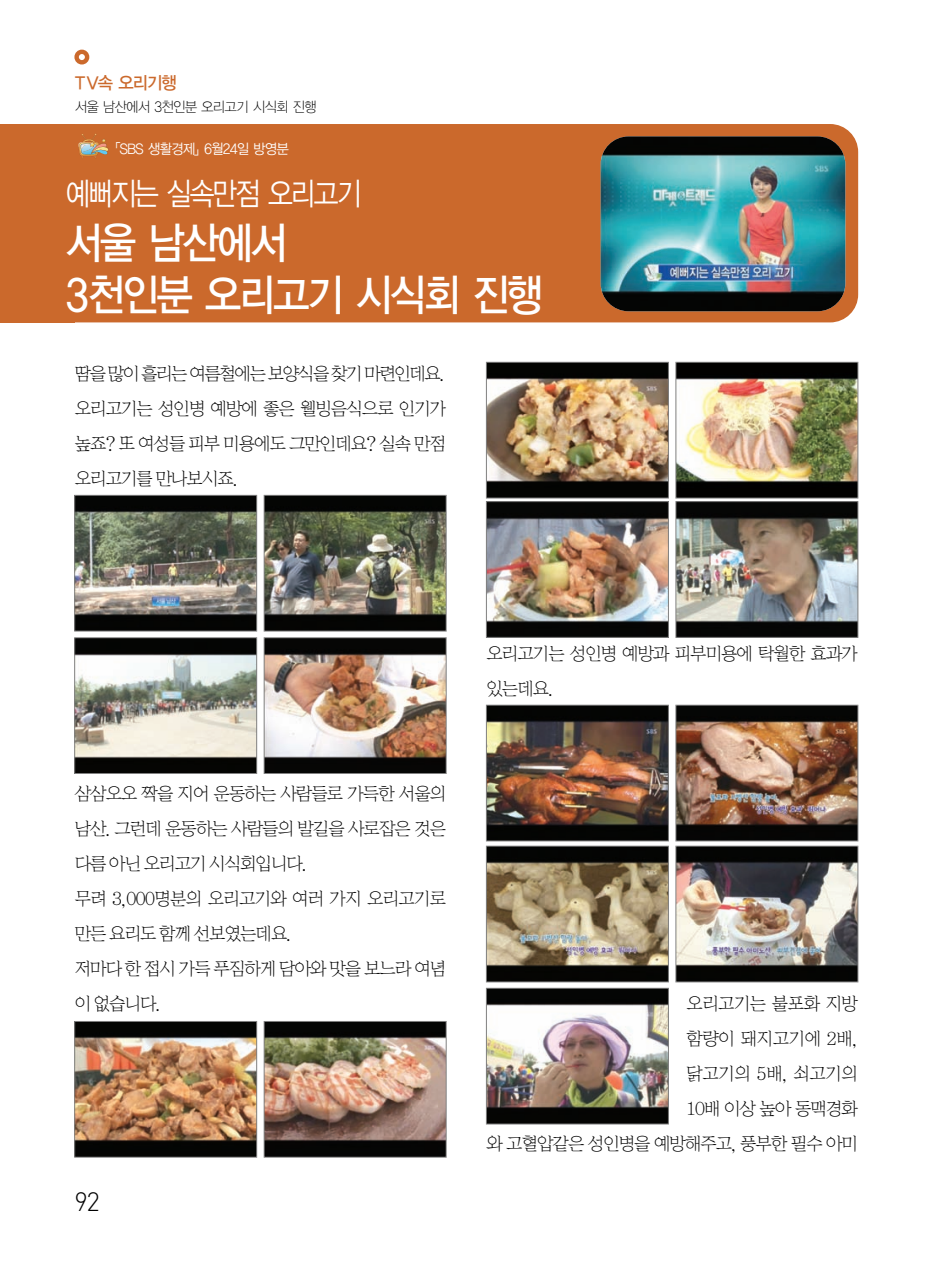
<style>
.page{position:relative;width:931px;height:1274px;background:#fff}
.page>*{position:absolute;margin:0;border:0;box-sizing:border-box;transform-origin:0 0}
.t1{font:43.75px/52.5px "YGO13";letter-spacing:-.135em;color:#fff;scale:.9 1}
.t2{font:31.5px "YGO12";letter-spacing:-.145em;color:#fff;scale:.85 1}
.t3{font:300 26.25px "DIN";color:#000}
.t4{font:17.5px/35px "Y Sin";letter-spacing:-.09em;color:#000}
.t5{font:17.5px/35px "Y Sin";letter-spacing:-.065em;color:#000;text-align:right}
.t6{font:17.5px "YGO13";letter-spacing:-.135em;color:#cb692c;scale:.95 1}
.t7{font:14px "YGO11";letter-spacing:-.125em;color:#000;scale:.95 1}
.t8{font:14px "YGO12";letter-spacing:-.13em;color:#fff;scale:.95 1}
</style>
<div class="page">
<img style="left:76px;top:497px;width:179px;height:132px">
<div style="left:74px;top:495px;width:183px;height:136px;border:1px solid #808080"></div>
<img style="left:266px;top:497px;width:178px;height:132px">
<div style="left:264px;top:495px;width:182px;height:136px;border:1px solid #808080"></div>
<img style="left:76px;top:639px;width:179px;height:133px">
<div style="left:74px;top:637px;width:183px;height:137px;border:1px solid #808080"></div>
<img style="left:266px;top:639px;width:178px;height:133px">
<div style="left:264px;top:637px;width:182px;height:137px;border:1px solid #808080"></div>
<img style="left:76px;top:1023px;width:179px;height:132px">
<div style="left:74px;top:1021px;width:183px;height:136px;border:1px solid #808080"></div>
<img style="left:266px;top:1023px;width:178px;height:132px">
<div style="left:264px;top:1021px;width:182px;height:136px;border:1px solid #808080"></div>
<img style="left:488px;top:364px;width:179px;height:132px">
<div style="left:486px;top:362px;width:183px;height:136px;border:1px solid #808080"></div>
<img style="left:678px;top:364px;width:178px;height:132px">
<div style="left:676px;top:362px;width:182px;height:136px;border:1px solid #808080"></div>
<img style="left:488px;top:503px;width:179px;height:133px">
<div style="left:486px;top:501px;width:183px;height:137px;border:1px solid #808080"></div>
<img style="left:678px;top:503px;width:178px;height:133px">
<div style="left:676px;top:501px;width:182px;height:137px;border:1px solid #808080"></div>
<img style="left:488px;top:707px;width:179px;height:132px">
<div style="left:486px;top:705px;width:183px;height:136px;border:1px solid #808080"></div>
<img style="left:678px;top:707px;width:178px;height:132px">
<div style="left:676px;top:705px;width:182px;height:136px;border:1px solid #808080"></div>
<img style="left:488px;top:848px;width:179px;height:132px">
<div style="left:486px;top:846px;width:183px;height:136px;border:1px solid #808080"></div>
<img style="left:488px;top:990px;width:179px;height:132px">
<div style="left:486px;top:988px;width:183px;height:136px;border:1px solid #808080"></div>
<img style="left:678px;top:848px;width:178px;height:132px">
<div style="left:676px;top:846px;width:182px;height:136px;border:1px solid #808080"></div>
<div style="left:74px;top:50px;width:15px;height:15px;border:4px solid #cb692c;border-radius:50%"></div>
<div style="left:74px;top:124px;width:784px;height:198px;background:#cb692c"></div>
<div style="left:0;top:124px;width:74px;height:198px;background:#cb692c"></div>
<svg style="left:78px;top:133px;width:31px;height:26px"></svg>
<img style="left:601px;top:136px;width:244px;height:175px;border-radius:28px">
<p class="t6" style="left:74px;top:75px;width:110px">TV속 오리기행</p>
<p class="t7" style="left:74px;top:101px;width:257px">서울 남산에서 3천인분 오리고기 시식회 진행</p>
<p class="t8" style="left:107px;top:142px;width:193px">「SBS 생활경제」6월24일 방영분</p>
<h2 class="t2" style="left:64px;top:180px;width:352px">예뻐지는 실속만점 오리고기</h2>
<h1 class="t1" style="left:64px;top:219px;width:535px">서울 남산에서<br>3천인분 오리고기 시식회 진행</h1>
<p class="t4" style="left:74px;top:357px;width:374px;text-align:justify">땀을 많이 흘리는 여름철에는 보양식을 찾기 마련인데요. 오리고기는 성인병 예방에 좋은 웰빙음식으로 인기가 높죠? 또 여성들 피부 미용에도 그만인데요? 실속 만점 오리고기를 만나보시죠.</p>
<p class="t4" style="left:74px;top:777px;width:374px">삼삼오오 짝을 지어 운동하는 사람들로 가득한 서울의 남산. 그런데 운동하는 사람들의 발길을 사로잡은 것은 다름 아닌 오리고기 시식회입니다.<br>무려 3,000명분의 오리고기와 여러 가지 오리고기로 만든 요리도 함께 선보였는데요.<br>저마다 한 접시 가득 푸짐하게 담아와 맛을 보느라 여념 이 없습니다.</p>
<h3 class="t3" style="left:74px;top:1192px;width:27px">92</h3>
<p class="t4" style="left:486px;top:637px;width:374px">오리고기는 성인병 예방과 피부미용에 탁월한 효과가 있는데요.</p>
<p class="t5" style="left:486px;top:987px;width:374px">오리고기는 불포화 지방<br>함량이 돼지고기에 2배,<br>닭고기의 5배, 쇠고기의<br>10배 이상 높아 동맥경화<br>와 고혈압같은 성인병을 예방해주고, 풍부한 필수 아미</p>
</div>
